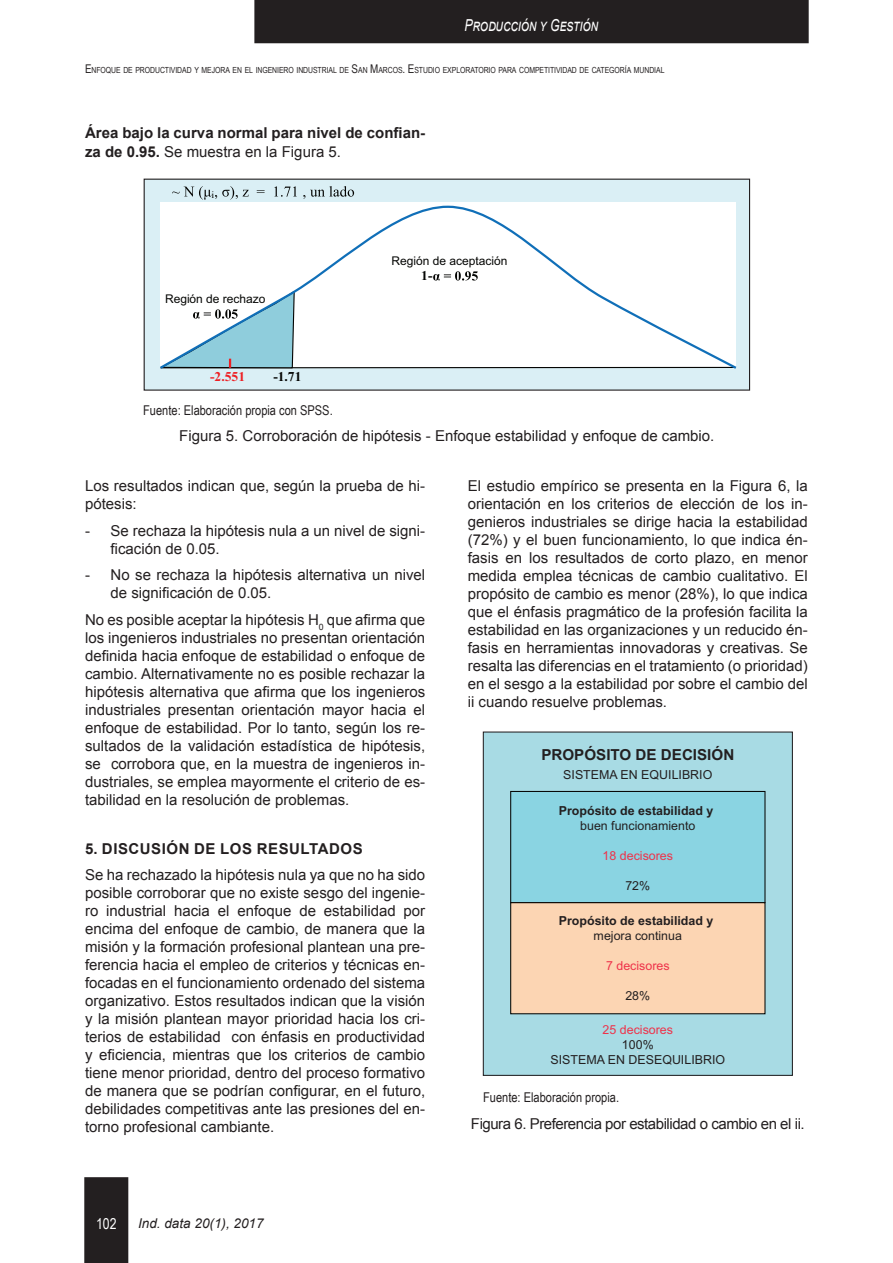
<style>
.page{position:relative;width:893px;height:1263px;background:#fff}
.page>*{position:absolute;margin:0;border:0;box-sizing:border-box;transform-origin:0 0}
.t1{font:italic 16.5px "Arial";color:#fff;scale:.75 1}
.t2{font:700 15.15px "Arial";color:#231f20}
.t3{font:15px/18px "Arial";color:#231f20}
.SUBTITULO_1{font:700 15px/18px "Arial";color:#231f20}
.t4{font:15px "Arial";letter-spacing:-.03em;color:#231f20}
.SUBTITULO_1-2{font:700 15px "Arial";letter-spacing:.035em;color:#231f20}
.t5{font:15px "Arial Narrow";color:#fff}
.FUENTE{font:13.5px "Arial Narrow";color:#231f20}
.t6{font:italic 13.5px "Arial";color:#231f20}
.t7{font:700 13.5px "Times New Roman";color:#040503}
.t8{font:700 13.5px "Times New Roman";color:#ee1f23}
.t9{font:700 12.45px/14.9px "Arial";color:#231f20;text-align:center}
.t10{font:12.45px/14.9px "Arial";color:#231f20;text-align:center}
.t11{font:12.45px "Arial";color:#ee324a}
.t12{font:12px "Arial";color:#040503}
.t13{font:9.75px "Times New Roman";color:#040503}
.t14{font:8.4px "Arial Narrow";letter-spacing:-.005em;color:#231f20}
.s1{font-size:12px}
.s2{font-weight:400}
.s3{color:#ee324a}
</style>
<div class="page">
<div style="left:84px;top:1177px;width:44px;height:86px;background:#231f20"></div>
<div style="left:254px;top:0;width:555px;height:43px;background:#231f20"></div>
<div style="left:144px;top:179px;width:605px;height:211px;background:#daeff5"></div>
<div style="left:144px;top:179px;width:606px;height:212px;border:1px solid #231f20"></div>
<svg style="left:172px;top:186px;width:182px;height:14px"></svg>
<svg style="left:160px;top:205px;width:577px;height:164px;background:#f2f7f9"></svg>
<div style="left:483px;top:732px;width:309px;height:343px;background:#a8dbe4"></div>
<div style="left:483px;top:731px;width:310px;height:345px;border:1px solid #231f20"></div>
<div style="left:510px;top:791px;width:255px;height:112px;background:#8ad4e2;border:1px solid #040503"></div>
<div style="left:510px;top:902px;width:255px;height:112px;background:#fcd5b3;border:1px solid #040503"></div>
<p class="t1" style="left:465px;top:14px;width:179px">Producción y Gestión</p>
<p class="t14" style="left:85px;top:63px;width:581px"><span class="s1">E</span>NFOQUE DE PRODUCTIVIDAD Y MEJORA EN EL INGENIERO INDUSTRIAL DE <span class="s1">S</span>AN <span class="s1">M</span>ARCOS<span class="s1">. E</span>STUDIO EXPLORATORIO PARA COMPETITIVIDAD DE CATEGORÍA MUNDIAL</p>
<p class="SUBTITULO_1" style="left:85px;top:124px;width:342px">Área bajo la curva normal para nivel de confian&shy;za de 0.95. <span class="s2">Se muestra en la Figura 5.</span></p>
<p class="t13" style="left:211px;top:188px;width:4px">i</p>
<p class="t12" style="left:165px;top:290px;width:102px">Región de rechazo</p>
<p class="t8" style="left:210px;top:367px;width:37px">-2.551</p>
<p class="t7" style="left:273px;top:367px;width:30px">-1.71</p>
<p class="t12" style="left:391px;top:252px;width:118px">Región de aceptación</p>
<p class="t7" style="left:421px;top:266px;width:13px">1-</p>
<p class="FUENTE" style="left:143px;top:400px;width:191px">Fuente: Elaboración propia con SPSS.</p>
<p class="t3" style="left:179px;top:427px;width:537px">Figura 5. Corroboración de hipótesis - Enfoque estabilidad y enfoque de cambio.</p>
<p class="t3" style="left:85px;top:477px;width:342px">Los resultados indican que, según la prueba de hi&shy;pótesis:</p>
<p class="t3" style="left:111px;top:522px;width:316px;text-indent:-26px">- Se rechaza la hipótesis nula a un nivel de signi&shy;ficación de 0.05.</p>
<p class="t3" style="left:111px;top:566px;width:316px;text-indent:-26px">- No se rechaza la hipótesis alternativa un nivel de significación de 0.05.</p>
<p class="t3" style="left:85px;top:611px;width:342px;text-align:justify">No es posible aceptar la hipótesis H<sub>0</sub> que afirma que los ingenieros industriales no presentan orientación definida hacia enfoque de estabilidad o enfoque de cambio. Alternativamente no es posible rechazar la hipótesis alternativa que afirma que los ingenieros industriales presentan orientación mayor hacia el enfoque de estabilidad. Por lo tanto, según los re&shy;sultados de la validación estadística de hipótesis, se corrobora que, en la muestra de ingenieros in&shy;dustriales, se emplea mayormente el criterio de es&shy;tabilidad en la resolución de problemas.</p>
<p class="SUBTITULO_1-2" style="left:85px;top:838px;width:279px">5. DISCUSIÓN DE LOS RESULTADOS</p>
<p class="t3" style="left:85px;top:866px;width:342px;text-align:justify">Se ha rechazado la hipótesis nula ya que no ha sido posible corroborar que no existe sesgo del ingenie&shy;ro industrial hacia el enfoque de estabilidad por encima del enfoque de cambio, de manera que la misión y la formación profesional plantean una pre&shy;ferencia hacia el empleo de criterios y técnicas en&shy;focadas en el funcionamiento ordenado del sistema organizativo. Estos resultados indican que la visión y la misión plantean mayor prioridad hacia los cri&shy;terios de estabilidad con énfasis en productividad y eficiencia, mientras que los criterios de cambio tiene menor prioridad, dentro del proceso formativo de manera que se podrían configurar, en el futuro, debilidades competitivas ante las presiones del en&shy;torno profesional cambiante.</p>
<p class="t3" style="left:468px;top:477px;width:342px;text-align:justify">El estudio empírico se presenta en la Figura 6, la orientación en los criterios de elección de los in&shy;genieros industriales se dirige hacia la estabilidad (72%) y el buen funcionamiento, lo que indica én&shy;fasis en los resultados de corto plazo, en menor medida emplea técnicas de cambio cualitativo. El propósito de cambio es menor (28%), lo que indica que el énfasis pragmático de la profesión facilita la estabilidad en las organizaciones y un reducido én&shy;fasis en herramientas innovadoras y creativas. Se resalta las diferencias en el tratamiento (o prioridad) en el sesgo a la estabilidad por sobre el cambio del ii cuando resuelve problemas.</p>
<p class="t2" style="left:541px;top:744px;width:194px">PROPÓSITO DE DECISIÓN</p>
<p class="t10" style="left:563px;top:767px;width:151px">SISTEMA EN EQUILIBRIO</p>
<p class="t9" style="left:559px;top:804px;width:156px">Propósito de estabilidad y <span class="s2">buen funcionamiento</span></p>
<p class="t11" style="left:603px;top:847px;width:72px">18 decisores</p>
<p class="t10" style="left:625px;top:878px;width:26px">72%</p>
<p class="t9" style="left:559px;top:914px;width:156px">Propósito de estabilidad y <span class="s2">mejora continua</span></p>
<p class="t11" style="left:606px;top:957px;width:65px">7 decisores</p>
<p class="t10" style="left:625px;top:988px;width:26px">28%</p>
<p class="t10" style="left:550px;top:1022px;width:176px"><span class="s3">25 decisores<br></span>100%<br>SISTEMA EN DESEQUILIBRIO</p>
<p class="FUENTE" style="left:483px;top:1087px;width:137px">Fuente: Elaboración propia.</p>
<p class="t4" style="left:471px;top:1113px;width:335px">Figura 6. Preferencia por estabilidad o cambio en el ii.</p>
<p class="t5" style="left:96px;top:1213px;width:22px">102</p>
<p class="t6" style="left:138px;top:1215px;width:127px">Ind. data 20(1), 2017</p>
</div>
